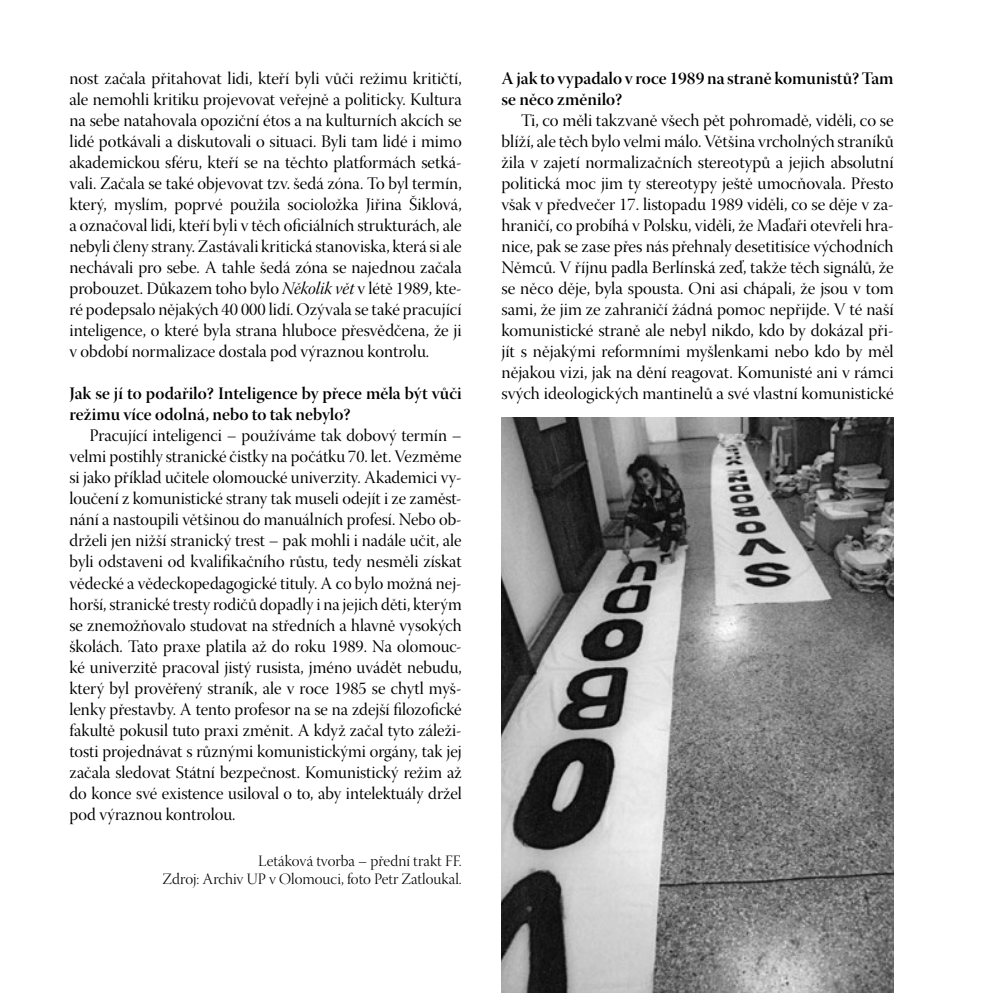
<style>
.page{position:relative;width:993px;height:993px;background:#fff}
.page>*{position:absolute;margin:0;border:0;box-sizing:border-box;transform-origin:0 0}
.Bez{font:17.5px/21px "Warnock Pro Disp";color:#000;text-align:justify}
.Otázka{font:17.5px/21px "Warnock Pro Semibold Disp";color:#000}
.Popiska_foto{font:15.75px/17.5px "Warnock Pro Light Disp";color:#000;text-align:right}
.s1{font-family:"Warnock Pro It Disp"}
</style>
<div class="page">
<img style="left:501px;top:417px;width:392px;height:575px">
<p class="Bez" style="left:69px;top:70px;width:393px">nost začala přitahovat lidi, kteří byli vůči režimu kritičtí, ale nemohli kritiku projevovat veřejně a politicky. Kultura na sebe natahovala opoziční étos a na kulturních akcích se lidé potkávali a diskutovali o situaci. Byli tam lidé i mimo akademickou sféru, kteří se na těchto platformách setká&shy;vali. Začala se také objevovat tzv. šedá zóna. To byl termín, který, myslím, poprvé použila socioložka Jiřina Šiklová, a označoval lidi, kteří byli v těch oficiálních strukturách, ale nebyli členy strany. Zastávali kritická stanoviska, která si ale nechávali pro sebe. A tahle šedá zóna se najednou začala probouzet. Důkazem toho bylo <span class="s1">Několik vět</span> v létě 1989, kte&shy;ré podepsalo nějakých 40 000 lidí. Ozývala se také pracující inteligence, o které byla strana hluboce přesvědčena, že ji v období normalizace dostala pod výraznou kontrolu.</p>
<p class="Otázka" style="left:69px;top:382px;width:393px">Jak se jí to podařilo? Inteligence by přece měla být vůči režimu více odolná, nebo to tak nebylo?</p>
<p class="Bez" style="left:69px;top:427px;width:393px;text-indent:20px">Pracující inteligenci – používáme tak dobový termín – velmi postihly stranické čistky na počátku 70. let. Vezměme si jako příklad učitele olomoucké univerzity. Akademici vy&shy;loučení z komunistické strany tak museli odejít i ze zaměst&shy;nání a nastoupili většinou do manuálních profesí. Nebo ob&shy;drželi jen nižší stranický trest – pak mohli i nadále učit, ale byli odstaveni od kvalifikačního růstu, tedy nesměli získat vědecké a vědeckopedagogické tituly. A co bylo možná nej&shy;horší, stranické tresty rodičů dopadly i na jejich děti, kterým se znemožňovalo studovat na středních a hlavně vysokých školách. Tato praxe platila až do roku 1989. Na olomouc&shy;ké univerzitě pracoval jistý rusista, jméno uvádět nebudu, který byl prověřený straník, ale v roce 1985 se chytl myš&shy;lenky přestavby. A tento profesor na se na zdejší filozofické fakultě pokusil tuto praxi změnit. A když začal tyto záleži&shy;tosti projednávat s různými komunistickými orgány, tak jej začala sledovat Státní bezpečnost. Komunistický režim až do konce své existence usiloval o to, aby intelektuály držel pod výraznou kontrolou.</p>
<p class="Popiska_foto" style="left:162px;top:853px;width:300px">Letáková tvorba – přední trakt FF.<br>Zdroj: Archiv UP v Olomouci, foto Petr Zatloukal.</p>
<p class="Otázka" style="left:501px;top:67px;width:393px">A jak to vypadalo v roce 1989 na straně komunistů? Tam se něco změnilo?</p>
<p class="Bez" style="left:501px;top:112px;width:393px;text-indent:20px">Ti, co měli takzvaně všech pět pohromadě, viděli, co se blíží, ale těch bylo velmi málo. Většina vrcholných straníků žila v zajetí normalizačních stereotypů a jejich absolutní politická moc jim ty stereotypy ještě umocňovala. Přesto však v předvečer 17. listopadu 1989 viděli, co se děje v za&shy;hraničí, co probíhá v Polsku, viděli, že Maďaři otevřeli hra&shy;nice, pak se zase přes nás přehnaly desetitisíce východních Němců. V říjnu padla Berlínská zeď, takže těch signálů, že se něco děje, byla spousta. Oni asi chápali, že jsou v tom sami, že jim ze zahraničí žádná pomoc nepřijde. V té naší komunistické straně ale nebyl nikdo, kdo by dokázal při&shy;jít s nějakými reformními myšlenkami nebo kdo by měl nějakou vizi, jak na dění reagovat. Komunisté ani v rámci svých ideologických mantinelů a své vlastní komunistické</p>
</div>
